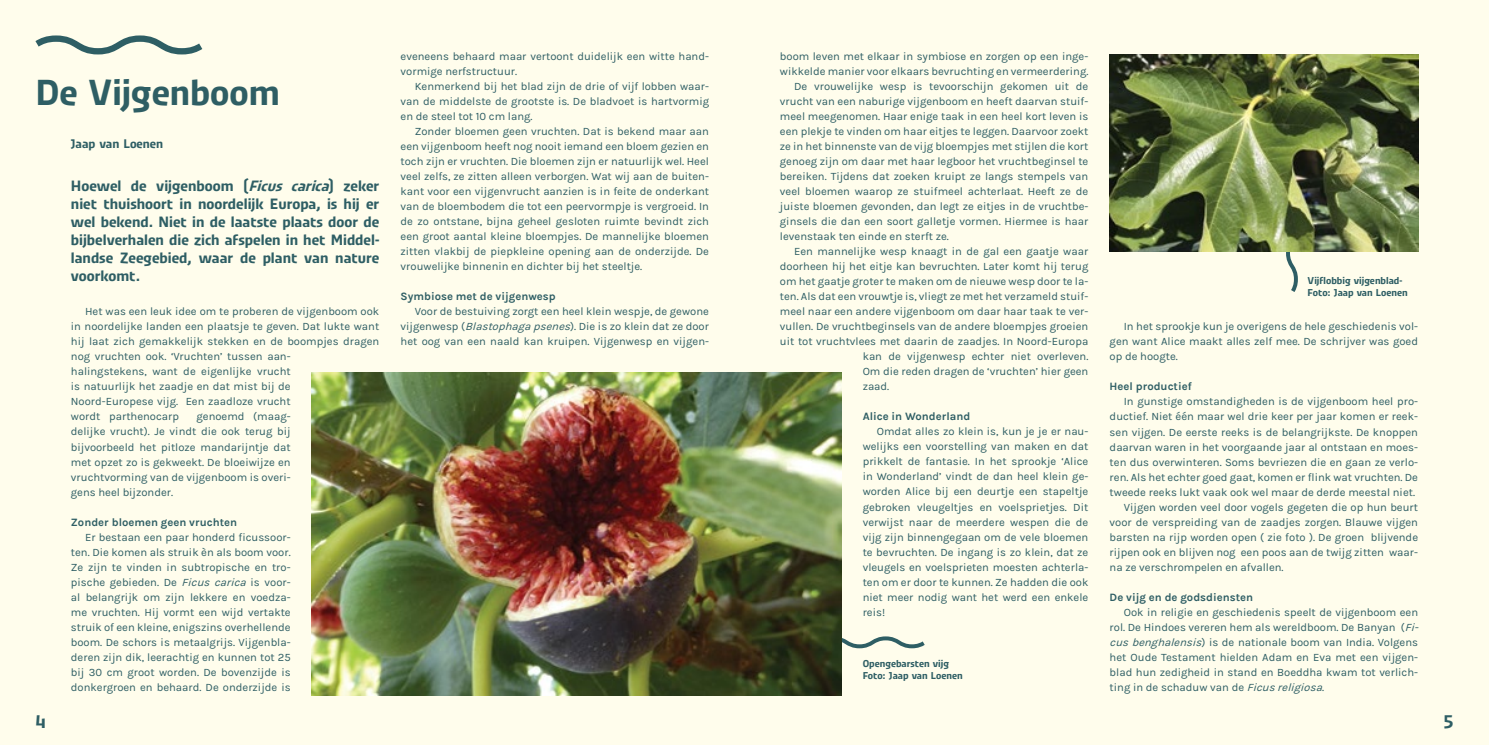
<style>
.page{position:relative;width:1489px;height:745px;background:#fff}
.page>*{position:absolute;margin:0;border:0;box-sizing:border-box;transform-origin:0 0}
.t1{font:700 36.25px "Urby";color:#2e5e64}
.t2{font:700 18.75px "Urby";color:#2e5e64}
.t3{font:700 15px/18px "Urby";color:#2e5e64;text-align:justify}
.t4{font:700 12.5px "Urby";color:#2e5e64}
.t5{font:11.25px/15px "Karla";color:#2e5e64;text-align:justify}
.t6{font:700 11.25px "Karla";color:#2e5e64}
.t7{font:700 10px/12px "Urby";color:#2e5e64}
.s1{font-style:italic}
</style>
<div class="page">
<div style="left:0;top:0;width:744px;height:744px;background:#fffdec"></div>
<div style="left:744px;top:0;width:744px;height:744px;background:#fffdec"></div>
<svg style="left:1285px;top:251px;width:12px;height:41px"></svg>
<svg style="left:841px;top:636px;width:83px;height:12px"></svg>
<img style="left:312px;top:372px;width:529px;height:322px">
<svg style="left:35px;top:35px;width:167px;height:19px"></svg>
<img style="left:1109px;top:54px;width:308px;height:197px">
<h1 class="t1" style="left:35px;top:66px;width:246px">De Vijgenboom</h1>
<p class="t4" style="left:71px;top:135px;width:94px">Jaap van Loenen</p>
<h3 class="t3" style="left:71px;top:176px;width:310px">Hoewel de vijgenboom (<span class="s1">Ficus carica</span>) zeker niet thuishoort in noordelijk Europa, is hij er wel bekend. Niet in de laatste plaats door de bijbelverhalen die zich afspelen in het Middel&shy;landse Zeegebied, waar de plant van nature voorkomt.</h3>
<p class="t5" style="left:71px;top:304px;width:310px;text-align:left;text-indent:14px">Het was een leuk idee om te proberen de vijgenboom ook in noordelijke landen een plaatsje te geven. Dat lukte want hij laat zich gemakkelijk stekken en de boompjes dragen nog vruchten ook. ‘Vruchten’ tussen aan-<br>halingstekens, want de eigenlijke vrucht<br>is natuurlijk het zaadje en dat mist bij de<br>Noord-Europese vijg. Een zaadloze vrucht<br>wordt parthenocarp</p>
<p class="t5" style="left:71px;top:409px;width:221px;text-indent:126px">genoemd (maag&shy;delijke vrucht). Je vindt die ook terug bij bijvoorbeeld het pitloze mandarijntje dat met opzet zo is gekweekt. De bloeiwijze en vruchtvorming van de vijgenboom is overi&shy;gens heel bijzonder.</p>
<p class="t6" style="left:71px;top:515px;width:168px">Zonder bloemen geen vruchten</p>
<p class="t5" style="left:71px;top:529px;width:221px;text-indent:14px">Er bestaan een paar honderd ficussoor&shy;ten. Die komen als struik èn als boom voor.<br>Ze zijn te vinden in subtropische en tro&shy;pische gebieden. De <span class="s1">Ficus carica</span> is voor&shy;al belangrijk om zijn lekkere en voedza&shy;me vruchten. Hij vormt een wijd vertakte struik of een kleine, enigszins overhellende boom. De schors is metaalgrijs. Vijgenbla&shy;deren zijn dik, leerachtig en kunnen tot 25 bij 30 cm groot worden. De bovenzijde is donkergroen en behaard. De onderzijde is</p>
<p class="t5" style="left:400px;top:49px;width:310px">eveneens behaard maar vertoont duidelijk een witte hand&shy;vormige nerfstructuur.</p>
<p class="t5" style="left:400px;top:79px;width:310px;text-indent:14px">Kenmerkend bij het blad zijn de drie of vijf lobben waar&shy;van de middelste de grootste is. De bladvoet is hartvormig en de steel tot 10 cm lang.</p>
<p class="t5" style="left:400px;top:124px;width:310px;text-indent:14px">Zonder bloemen geen vruchten. Dat is bekend maar aan een vijgenboom heeft nog nooit iemand een bloem gezien en toch zijn er vruchten. Die bloemen zijn er natuurlijk wel. Heel veel zelfs, ze zitten alleen verborgen. Wat wij aan de buiten&shy;kant voor een vijgenvrucht aanzien is in feite de onderkant van de bloembodem die tot een peervormpje is vergroeid. In de zo ontstane, bijna geheel gesloten ruimte bevindt zich een groot aantal kleine bloempjes. De mannelijke bloemen zitten vlakbij de piepkleine opening aan de onderzijde. De vrouwelijke binnenin en dichter bij het steeltje.</p>
<p class="t6" style="left:400px;top:290px;width:156px">Symbiose met de vijgenwesp</p>
<p class="t5" style="left:400px;top:304px;width:310px;text-indent:14px">Voor de bestuiving zorgt een heel klein wespje, de gewone vijgenwesp (<span class="s1">Blastophaga psenes</span>). Die is zo klein dat ze door het oog van een naald kan kruipen. Vijgenwesp en vijgen-</p>
<p class="t5" style="left:780px;top:49px;width:310px">boom leven met elkaar in symbiose en zorgen op een inge-</p>
<p class="t5" style="left:780px;top:64px;width:310px">wikkelde manier voor elkaars bevruchting en vermeerdering.</p>
<p class="t5" style="left:794px;top:79px;width:296px">De vrouwelijke wesp is tevoorschijn gekomen uit de</p>
<p class="t5" style="left:780px;top:94px;width:310px">vrucht van een naburige vijgenboom en heeft daarvan stuif-</p>
<p class="t5" style="left:780px;top:109px;width:310px">meel meegenomen. Haar enige taak in een heel kort leven is</p>
<p class="t5" style="left:780px;top:124px;width:310px">een plekje te vinden om haar eitjes te leggen. Daarvoor zoekt</p>
<p class="t5" style="left:780px;top:139px;width:310px">ze in het binnenste van de vijg bloempjes met stijlen die kort</p>
<p class="t5" style="left:780px;top:154px;width:310px">genoeg zijn om daar met haar legboor het vruchtbeginsel te</p>
<p class="t5" style="left:780px;top:169px;width:310px">bereiken. Tijdens dat zoeken kruipt ze langs stempels van</p>
<p class="t5" style="left:780px;top:184px;width:310px">veel bloemen waarop ze stuifmeel achterlaat. Heeft ze de</p>
<p class="t5" style="left:780px;top:199px;width:310px">juiste bloemen gevonden, dan legt ze eitjes in de vruchtbe-</p>
<p class="t5" style="left:780px;top:214px;width:310px">ginsels die dan een soort galletje vormen. Hiermee is haar</p>
<p class="t5" style="left:780px;top:229px;width:170px">levenstaak ten einde en sterft ze.</p>
<p class="t5" style="left:794px;top:244px;width:296px">Een mannelijke wesp knaagt in de gal een gaatje waar</p>
<p class="t5" style="left:780px;top:259px;width:310px">doorheen hij het eitje kan bevruchten. Later komt hij terug</p>
<p class="t5" style="left:780px;top:274px;width:310px">om het gaatje groter te maken om de nieuwe wesp door te la-</p>
<p class="t5" style="left:780px;top:289px;width:310px">ten. Als dat een vrouwtje is, vliegt ze met het verzameld stuif-</p>
<p class="t5" style="left:780px;top:304px;width:310px">meel naar een andere vijgenboom om daar haar taak te ver-</p>
<p class="t5" style="left:780px;top:319px;width:310px">vullen. De vruchtbeginsels van de andere bloempjes groeien</p>
<p class="t5" style="left:780px;top:334px;width:310px">uit tot vruchtvlees met daarin de zaadjes. In Noord-Europa</p>
<p class="t5" style="left:862px;top:349px;width:227px">kan de vijgenwesp echter niet overleven.</p>
<p class="t5" style="left:862px;top:364px;width:227px">Om die reden dragen de ‘vruchten’ hier geen</p>
<p class="t5" style="left:862px;top:379px;width:28px">zaad.</p>
<p class="t6" style="left:862px;top:410px;width:109px">Alice in Wonderland</p>
<p class="t5" style="left:862px;top:424px;width:227px;text-indent:14px">Omdat alles zo klein is, kun je je er nau&shy;welijks een voorstelling van maken en dat prikkelt de fantasie. In het sprookje ‘Alice in Wonderland’ vindt de dan heel klein ge&shy;worden Alice bij een deurtje een stapeltje gebroken vleugeltjes en voelsprietjes. Dit verwijst naar de meerdere wespen die de vijg zijn binnengegaan om de vele bloemen te bevruchten. De ingang is zo klein, dat ze vleugels en voelsprieten moesten achterla&shy;ten om er door te kunnen. Ze hadden die ook niet meer nodig want het werd een enkele reis!</p>
<p class="t7" style="left:862px;top:656px;width:102px">Opengebarsten vijg<br>Foto: Jaap van Loenen</p>
<p class="t7" style="left:1307px;top:273px;width:102px">Vijflobbig vijgenblad-<br>Foto: Jaap van Loenen</p>
<p class="t5" style="left:1109px;top:319px;width:310px;text-indent:14px">In het sprookje kun je overigens de hele geschiedenis vol&shy;gen want Alice maakt alles zelf mee. De schrijver was goed op de hoogte.</p>
<p class="t6" style="left:1109px;top:380px;width:84px">Heel productief</p>
<p class="t5" style="left:1123px;top:394px;width:296px">In gunstige omstandigheden is de vijgenboom heel pro-</p>
<p class="t5" style="left:1109px;top:409px;width:310px">ductief. Niet één maar wel drie keer per jaar komen er reek-</p>
<p class="t5" style="left:1109px;top:424px;width:310px">sen vijgen. De eerste reeks is de belangrijkste. De knoppen</p>
<p class="t5" style="left:1109px;top:439px;width:310px">daarvan waren in het voorgaande jaar al ontstaan en moes-</p>
<p class="t5" style="left:1109px;top:454px;width:310px">ten dus overwinteren. Soms bevriezen die en gaan ze verlo-</p>
<p class="t5" style="left:1109px;top:469px;width:310px">ren. Als het echter goed gaat, komen er flink wat vruchten. De</p>
<p class="t5" style="left:1109px;top:484px;width:307px">tweede reeks lukt vaak ook wel maar de derde meestal niet.</p>
<p class="t5" style="left:1123px;top:499px;width:296px">Vijgen worden veel door vogels gegeten die op hun beurt</p>
<p class="t5" style="left:1109px;top:514px;width:310px">voor de verspreiding van de zaadjes zorgen. Blauwe vijgen</p>
<p class="t5" style="left:1109px;top:529px;width:310px">barsten na rijp worden open ( zie foto ). De groen blijvende</p>
<p class="t5" style="left:1109px;top:544px;width:310px">rijpen ook en blijven nog een poos aan de twijg zitten waar-</p>
<p class="t5" style="left:1109px;top:559px;width:175px">na ze verschrompelen en afvallen.</p>
<p class="t6" style="left:1109px;top:590px;width:145px">De vijg en de godsdiensten</p>
<p class="t5" style="left:1109px;top:604px;width:313px;text-align:left;text-indent:14px">Ook in religie en geschiedenis speelt de vijgenboom een rol. De Hindoes vereren hem als wereldboom. De Banyan (<span class="s1">Fi&shy;cusbenghalensis</span>) is de nationale boom van India. Volgens het Oude Testament hielden Adam en Eva met een vijgen&shy;blad hun zedigheid in stand en Boeddha kwam tot verlich&shy;ting in de schaduw van de <span class="s1">Ficusreligiosa</span>.</p>
<h2 class="t2" style="left:35px;top:707px;width:12px">4</h2>
<h2 class="t2" style="left:1443px;top:707px;width:12px">5</h2>
</div>
